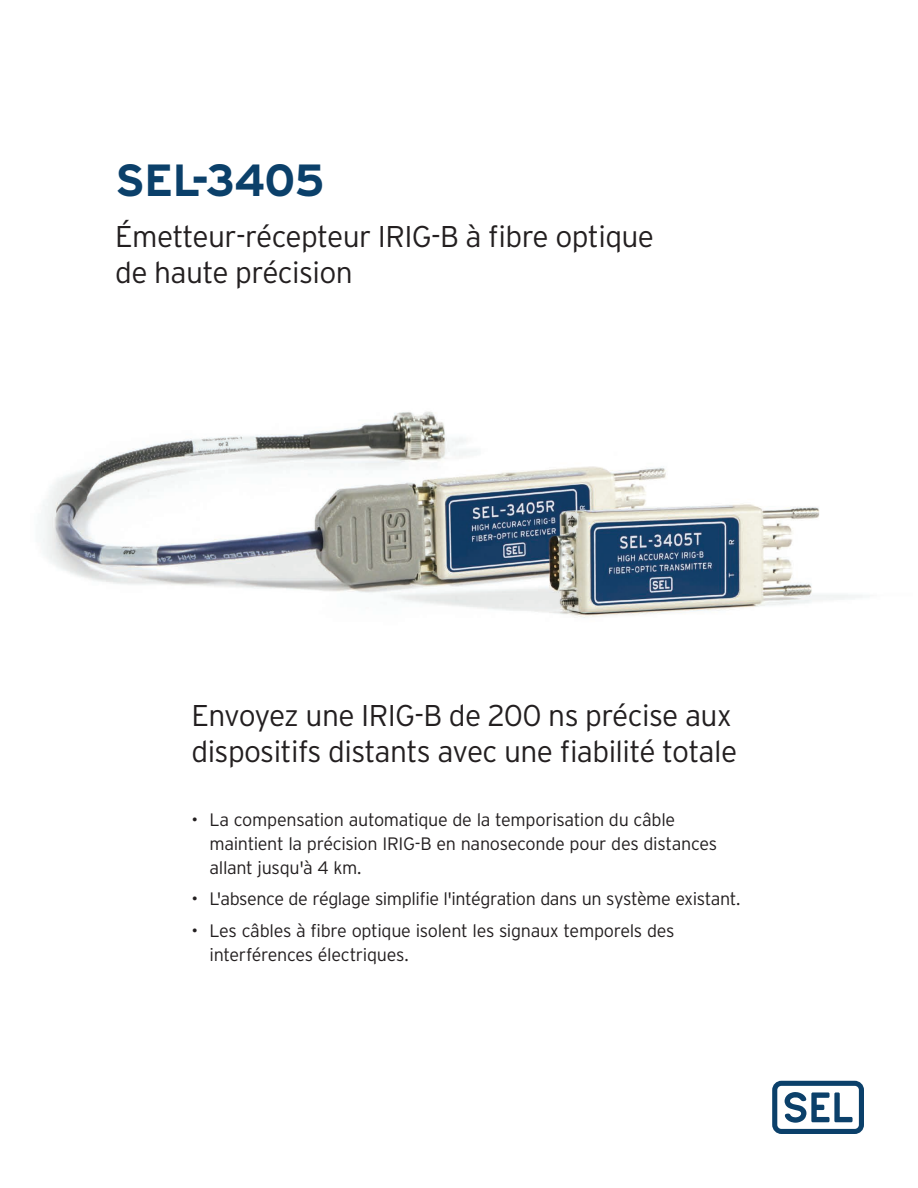
<style>
.page{position:relative;width:918px;height:1188px;background:#fff}
.page>*{position:absolute;margin:0;border:0;box-sizing:border-box;transform-origin:0 0}
.t1{font:700 45px "Interstate Poly";letter-spacing:-.02em;color:#0b406a}
.t2{font:300 30px/36px "Interstate Poly";letter-spacing:-.02em;color:#231f20}
.t3{font:300 18px/24px "Interstate Poly";letter-spacing:-.02em;color:#231f20}
</style>
<div class="page">
<svg style="left:772px;top:1081px;width:92px;height:53px"></svg>
<img style="left:43px;top:411px;width:820px;height:207px">
<h1 class="t1" style="left:115px;top:147px;width:211px">SEL‑3405</h1>
<h2 class="t2" style="left:115px;top:216px;width:540px">Émetteur-récepteur IRIG-B à fibre optique de haute précision</h2>
<h2 class="t2" style="left:192px;top:696px;width:547px">Envoyez une IRIG-B de 200 ns précise aux dispositifs distants avec une fiabilité totale</h2>
<p class="t3" style="left:210px;top:806px;width:509px;text-indent:-18px">• La compensation automatique de la temporisation du câble maintient la précision IRIG-B en nanoseconde pour des distances allant jusqu'à 4 km.</p>
<p class="t3" style="left:192px;top:886px;width:550px">• L'absence de réglage simplifie l'intégration dans un système existant.</p>
<p class="t3" style="left:210px;top:917px;width:467px;text-indent:-18px">• Les câbles à fibre optique isolent les signaux temporels des interférences électriques.</p>
</div>
